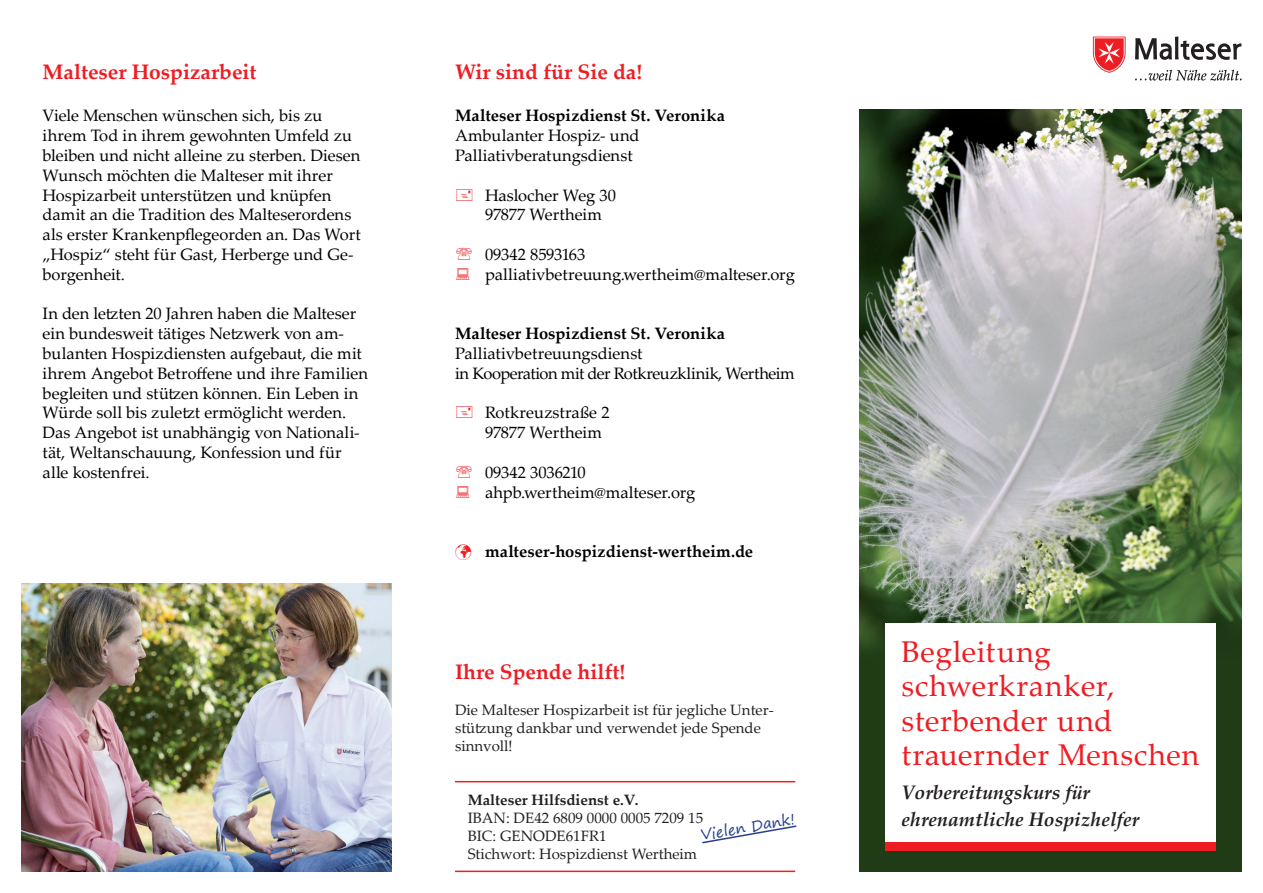
<style>
.page{position:relative;width:1263px;height:893px;background:#fff}
.page>*{position:absolute;margin:0;border:0;box-sizing:border-box;transform-origin:0 0}
.t1{font:30px/34.5px "Palatino Linotype";letter-spacing:.02em;color:#ee1d23}
.t2{font:700 21px "Palatino Linotype";color:#ee1d23}
.t3{font:italic 700 19.5px/27px "Palatino Linotype";color:#231f20}
.t4{font:16.5px/19.8px "Palatino Linotype";letter-spacing:-.005em;color:#000}
.t5{font:700 16.5px "Palatino Linotype";letter-spacing:.005em;color:#000}
.t6{font:15px/18px "Palatino Linotype";color:#231f20}
.t7{font:700 15px "Palatino Linotype";color:#231f20}
.t8{font:15px "Segoe Print";color:#253f8e}
.s1{color:#ee1d23}
</style>
<div class="page">
<div style="left:859px;top:109px;width:383px;height:763px;background:#1f3c17"></div>
<svg style="left:1093px;top:37px;width:32px;height:36px"></svg>
<svg style="left:1135px;top:36px;width:106px;height:24px"></svg>
<svg style="left:1135px;top:70px;width:106px;height:11px"></svg>
<hr style="left:455px;top:781px;width:340px;height:1px;background:#ee1d23">
<hr style="left:455px;top:871px;width:340px;height:1px;background:#ee1d23">
<svg style="left:702px;top:825px;width:95px;height:19px"></svg>
<img style="left:21px;top:584px;width:370px;height:288px">
<img style="left:859px;top:109px;width:383px;height:555px">
<div style="left:885px;top:623px;width:330px;height:219px;background:#fff"></div>
<div style="left:885px;top:842px;width:330px;height:8px;background:#ee1d23"></div>
<p class="t2" style="left:43px;top:57px;width:216px">Malteser Hospizarbeit</p>
<p class="t4" style="left:43px;top:105px;width:320px">Viele Menschen wünschen sich, bis zu ihrem Tod in ihrem gewohnten Umfeld zu bleiben und nicht alleine zu sterben. Diesen Wunsch möchten die Malteser mit ihrer Hospizarbeit unterstützen und knüpfen damit an die Tradition des Malteserordens als erster Krankenpflegeorden an. Das Wort „Hospiz“ steht für Gast, Herberge und Ge&shy;borgenheit.</p>
<p class="t4" style="left:43px;top:303px;width:327px">In den letzten 20 Jahren haben die Malteser ein bundesweit tätiges Netzwerk von am&shy;bulanten Hospizdiensten aufgebaut, die mit ihrem Angebot Betroffene und ihre Familien begleiten und stützen können. Ein Leben in Würde soll bis zuletzt ermöglicht werden.<br>Das Angebot ist unabhängig von Nationali&shy;tät, Weltanschauung, Konfession und für alle kostenfrei.</p>
<p class="t2" style="left:455px;top:57px;width:189px">Wir sind für Sie da!</p>
<p class="t5" style="left:455px;top:104px;width:271px">Malteser Hospizdienst St. Veronika</p>
<p class="t4" style="left:455px;top:125px;width:186px">Ambulanter Hospiz- und<br>Palliativberatungsdienst</p>
<p class="t4" style="left:485px;top:184px;width:132px">Haslocher Weg 30<br>97877 Wertheim</p>
<p class="t4" style="left:485px;top:244px;width:311px">09342 8593163 palliativbetreuung.wertheim@malteser.org</p>
<p class="t5" style="left:455px;top:322px;width:271px">Malteser Hospizdienst St. Veronika</p>
<p class="t4" style="left:455px;top:343px;width:341px">Palliativbetreuungsdienst<br>in Kooperation mit der Rotkreuzklinik, Wertheim</p>
<p class="t4" style="left:485px;top:402px;width:126px">Rotkreuzstraße 2<br>97877 Wertheim</p>
<p class="t4" style="left:485px;top:462px;width:212px">09342 3036210 ahpb.wertheim@malteser.org</p>
<p class="t5" style="left:455px;top:540px;width:300px"><span class="s1">✓</span> malteser-hospizdienst-wertheim.de</p>
<p class="t2" style="left:455px;top:657px;width:172px">Ihre Spende hilft!</p>
<p class="t6" style="left:455px;top:700px;width:320px">Die Malteser Hospizarbeit ist für jegliche Unter&shy;stützung dankbar und verwendet jede Spende sinnvoll!</p>
<p class="t7" style="left:468px;top:789px;width:172px">Malteser Hilfsdienst e.V.</p>
<p class="t6" style="left:468px;top:808px;width:237px">IBAN: DE42 6809 0000 0005 7209 15<br>BIC: GENODE61FR1<br>Stichwort: Hospizdienst Wertheim</p>
<p class="t8" style="left:699px;top:822px;width:97px;rotate:-10deg">Vielen Dank!</p>
<h1 class="t1" style="left:901px;top:633px;width:299px">Begleitung schwerkranker, sterbender und trauernder Menschen</h1>
<p class="t3" style="left:901px;top:778px;width:239px">Vorbereitungskurs für ehrenamtliche Hospizhelfer</p>
</div>
